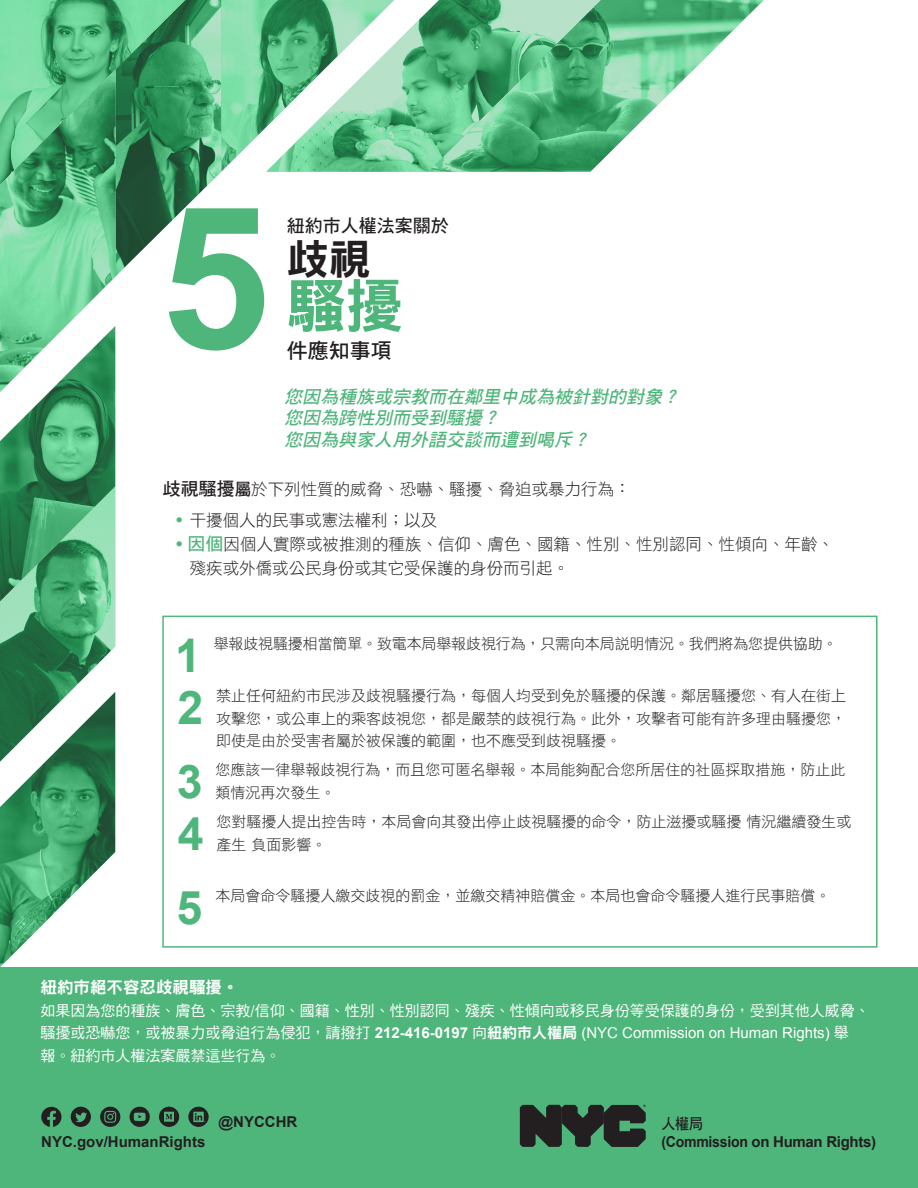
<style>
.page{position:relative;width:918px;height:1188px;background:#fff}
.page>*{position:absolute;margin:0;border:0;box-sizing:border-box;transform-origin:0 0}
.t1{font:700 198px "Arial";color:#4fb67b}
.t2{font:58.5px "DF Hei Std W9";color:#4fb67b}
.t3{font:700 46.5px "Arial";color:#4fb67b}
.t4{font:42px "DF Hei Std W9";color:#231f20}
.t5{font:21px "DF Hei Std W7";color:#231f20}
.t6{font:italic 18px "DF Hei Std W7";color:#4fb67b}
.t7{font:18px "DF Hei Std W7";color:#231f20}
.t8{font:16.5px/24px "DF Hei Std W3";color:#231f20}
.t9{font:16.5px "DF Hei Std W9";color:#fff}
.t10{font:15px/22.5px "DF Hei Std W3";color:#231f20}
.t11{font:15px/22.5px "DF Hei Std W5";color:#fff}
.t12{font:700 15px "Arial";letter-spacing:-.01em;color:#231f20}
.t13{font:700 15px "Arial";letter-spacing:-.01em;color:#231f20;scale:.94 1}
.t14{font:15px "DF Hei Std W7";color:#231f20;scale:.94 1}
.s1{font-family:"DF Hei Std W7";font-size:18px}
.s2{font-family:"DF Hei Std W7"}
.s3{font-family:"Arial";font-weight:700;font-size:18px;color:#4fb67b}
.s4{font-family:"DF Hei Std W7";font-size:18px;color:#4fb67b}
.s5{font-family:"Arial";font-weight:700}
.s6{font-family:"DF Hei Std W9"}
.s7{font-family:"Arial"}
</style>
<div class="page">
<div style="left:0;top:968px;width:918px;height:220px;background:#4fb67b"></div>
<img style="left:394px;top:11px;width:34px;height:161px">
<img style="left:428px;top:0;width:336px;height:172px">
<svg style="left:520px;top:1105px;width:126px;height:42px"></svg>
<svg style="left:41px;top:1107px;width:21px;height:20px"></svg>
<svg style="left:71px;top:1107px;width:20px;height:20px"></svg>
<svg style="left:100px;top:1107px;width:20px;height:20px"></svg>
<svg style="left:130px;top:1107px;width:20px;height:20px"></svg>
<svg style="left:159px;top:1107px;width:20px;height:20px"></svg>
<svg style="left:188px;top:1107px;width:21px;height:20px"></svg>
<svg style="left:0;top:0;width:394px;height:967px"></svg>
<p class="t1" style="left:160px;top:148px;width:112px">5</p>
<p class="t7" style="left:287px;top:216px;width:164px">紐約市人權法案關於</p>
<p class="t4" style="left:287px;top:236px;width:85px">歧視</p>
<p class="t2" style="left:287px;top:274px;width:119px">騷擾</p>
<p class="t5" style="left:287px;top:339px;width:106px">件應知事項</p>
<p class="t6" style="left:284px;top:387px;width:402px">您因為種族或宗教而在鄰里中成為被針對的對象？</p>
<p class="t6" style="left:284px;top:408px;width:222px">您因為跨性別而受到騷擾？</p>
<p class="t6" style="left:284px;top:430px;width:312px">您因為與家人用外語交談而遭到喝斥？</p>
<p class="t8" style="left:163px;top:477px;width:469px"><span class="s1">歧視騷擾</span><span class="s2">屬</span>於下列性質的威脅、恐嚇、騷擾、脅迫或暴力行為：</p>
<p class="t8" style="left:176px;top:508px;width:263px"><span class="s3">•</span> 干擾個人的民事或憲法權利；以及</p>
<p class="t8" style="left:190px;top:532px;width:646px;text-indent:-14px"><span class="s3">•</span> <span class="s4">因個</span>因個人實際或被推測的種族、信仰、膚色、國籍、性別、性別認同、性傾向、年齡、殘疾或外僑或公民身份或其它受保護的身份而引起。</p>
<p class="t3" style="left:175px;top:625px;width:27px">1</p>
<p class="t10" style="left:214px;top:632px;width:625px">舉報歧視騷擾相當簡單。致電本局舉報歧視行為，只需向本局說明情況。我們將為您提供協助。</p>
<p class="t3" style="left:178px;top:677px;width:27px">2</p>
<p class="t10" style="left:216px;top:684px;width:631px;text-align:justify">禁止任何紐約市民涉及歧視騷擾行為，每個人均受到免於騷擾的保護。鄰居騷擾您、有人在街上攻擊您，或公車上的乘客歧視您，都是嚴禁的歧視行為。此外，攻擊者可能有許多理由騷擾您，即使是由於受害者屬於被保護的範圍，也不應受到歧視騷擾。</p>
<p class="t3" style="left:177px;top:751px;width:27px">3</p>
<p class="t10" style="left:216px;top:758px;width:631px">您應該一律舉報歧視行為，而且您可匿名舉報。本局能夠配合您所居住的社區採取措施，防止此類情況再次發生。</p>
<p class="t3" style="left:178px;top:803px;width:27px">4</p>
<p class="t10" style="left:217px;top:810px;width:636px">您對騷擾人提出控告時，本局會向其發出停止歧視騷擾的命令，防止滋擾或騷擾情況繼續發生或產生負面影響。</p>
<p class="t3" style="left:177px;top:877px;width:27px">5</p>
<p class="t10" style="left:215px;top:884px;width:616px">本局會命令騷擾人繳交歧視的罰金，並繳交精神賠償金。本局也會命令騷擾人進行民事賠償。</p>
<p class="t9" style="left:40px;top:978px;width:199px">紐約市絕不容忍歧視騷擾。</p>
<p class="t11" style="left:40px;top:999px;width:831px">如果因為您的種族、膚色、宗教/信仰、國籍、性別、性別認同、殘疾、性傾向或移民身份等受保護的身份，受到其他人威脅、騷擾或恐嚇您，或被暴力或脅迫行為侵犯，請撥打 <span class="s5">212-416-0197</span> 向<span class="s6">紐約市人權局</span> <span class="s7">(NYC Commission on Human Rights)</span> 舉<br>報。紐約市人權法案嚴禁這些行為。</p>
<p class="t12" style="left:41px;top:1132px;width:166px">NYC.gov/HumanRights</p>
<p class="t12" style="left:219px;top:1112px;width:80px">@NYCCHR</p>
<p class="t14" style="left:662px;top:1115px;width:46px">人權局</p>
<p class="t13" style="left:662px;top:1132px;width:230px">(Commission on Human Rights)</p>
</div>
